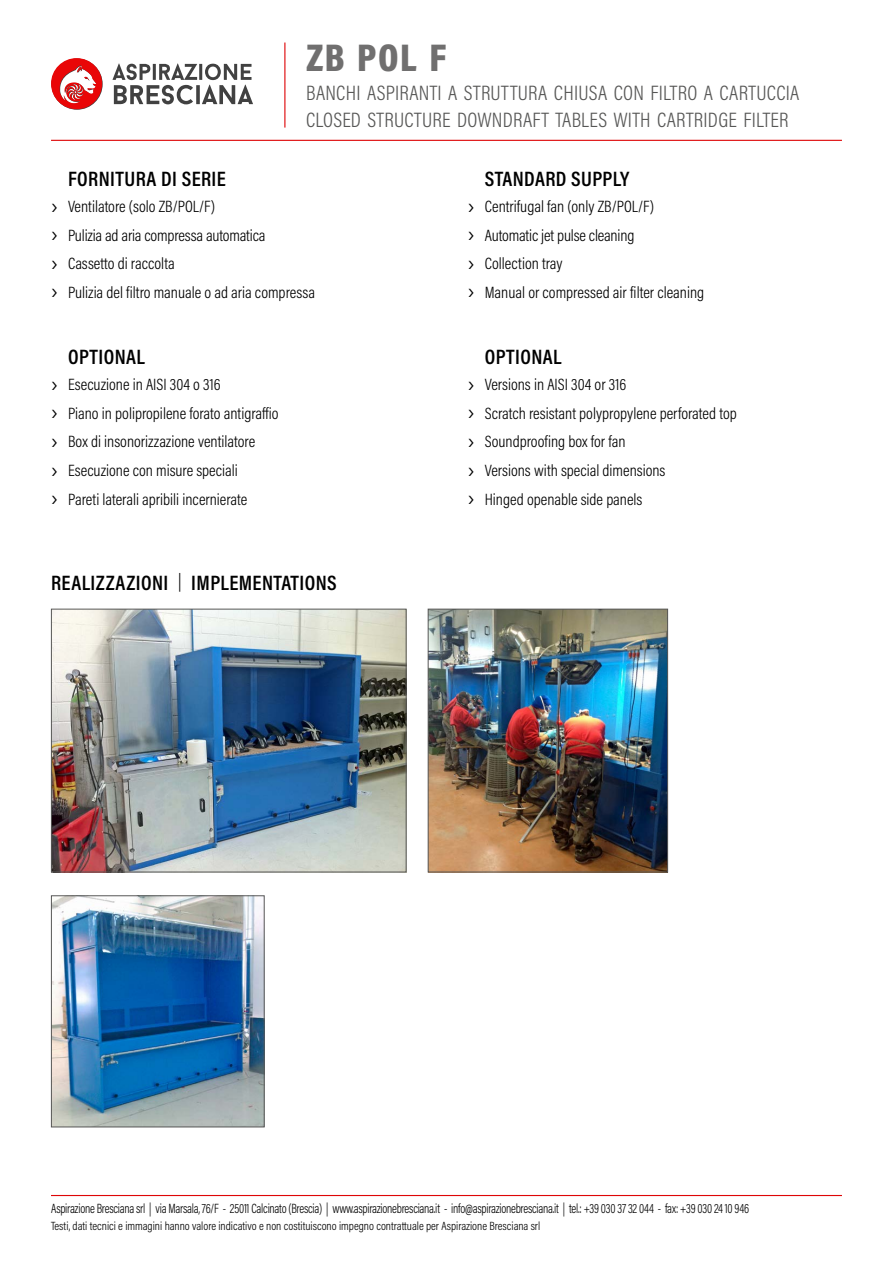
<style>
.page{position:relative;width:893px;height:1263px;background:#fff}
.page>*{position:absolute;margin:0;border:0;box-sizing:border-box;transform-origin:0 0}
.t1{font:900 39px "Acumin Pro Cond";color:#706f6f}
.t2{font:300 21px/27px "Acumin Pro Cond";letter-spacing:.01em;color:#575756}
.t3{font:600 21px "Acumin Pro Cond";letter-spacing:.02em;color:#000}
.t4{font:300 16.5px/28.7px "Acumin Pro Cond";color:#000}
.t5{font:300 13.5px "Acumin Pro Cond";letter-spacing:-.02em;color:#000;scale:.9 1}
.t6{font:300 12px "Acumin Pro Cond";color:#000}
.s1{font-size:24px}
.s2{font-weight:300;font-size:18px}
</style>
<div class="page">
<hr style="left:51px;top:140px;width:791px;height:1px;background:#de0607">
<hr style="left:51px;top:1195px;width:791px;height:1px;background:#de0607">
<hr style="left:284px;top:43px;width:1px;height:85px;background:#de0607">
<img style="left:430px;top:611px;width:236px;height:259px">
<div style="left:428px;top:609px;width:240px;height:263px;border:1px solid #575756"></div>
<img style="left:53px;top:611px;width:351px;height:259px">
<div style="left:51px;top:609px;width:355px;height:263px;border:1px solid #575756"></div>
<img style="left:53px;top:897px;width:210px;height:228px">
<div style="left:51px;top:895px;width:214px;height:232px;border:1px solid #575756"></div>
<svg style="left:112px;top:63px;width:141px;height:41px"></svg>
<svg style="left:51px;top:58px;width:52px;height:52px"></svg>
<h1 class="t1" style="left:306px;top:32px;width:142px">ZB POL F</h1>
<p class="t2" style="left:306px;top:79px;width:495px">BANCHI ASPIRANTI A STRUTTURA CHIUSA CON FILTRO A CARTUCCIA<br>CLOSED STRUCTURE DOWNDRAFT TABLES WITH CARTRIDGE FILTER</p>
<p class="t3" style="left:68px;top:165px;width:159px">FORNITURA DI SERIE</p>
<p class="t4" style="left:51px;top:192px;width:265px"><span class="s1">›</span> Ventilatore (solo ZB/POL/F)<br><span class="s1">›</span> Pulizia ad aria compressa automatica<br><span class="s1">›</span> Cassetto di raccolta<br><span class="s1">›</span> Pulizia del filtro manuale o ad aria compressa</p>
<p class="t3" style="left:68px;top:343px;width:78px">OPTIONAL</p>
<p class="t4" style="left:51px;top:370px;width:229px"><span class="s1">›</span> Esecuzione in AISI 304 o 316<br><span class="s1">›</span> Piano in polipropilene forato antigraffio <span class="s1">›</span> Box di insonorizzazione ventilatore<br><span class="s1">›</span> Esecuzione con misure speciali<br><span class="s1">›</span> Pareti laterali apribili incernierate</p>
<p class="t3" style="left:51px;top:568px;width:287px">REALIZZAZIONI <span class="s2">|</span> IMPLEMENTATIONS</p>
<p class="t3" style="left:485px;top:165px;width:146px">STANDARD SUPPLY</p>
<p class="t4" style="left:468px;top:192px;width:238px"><span class="s1">›</span> Centrifugal fan (only ZB/POL/F)<br><span class="s1">›</span> Automatic jet pulse cleaning<br><span class="s1">›</span> Collection tray<br><span class="s1">›</span> Manual or compressed air filter cleaning</p>
<p class="t3" style="left:485px;top:343px;width:78px">OPTIONAL</p>
<p class="t4" style="left:468px;top:370px;width:271px"><span class="s1">›</span> Versions in AISI 304 or 316<br><span class="s1">›</span> Scratch resistant polypropylene perforated top <span class="s1">›</span> Soundproofing box for fan<br><span class="s1">›</span> Versions with special dimensions<br><span class="s1">›</span> Hinged openable side panels</p>
<p class="t5" style="left:51px;top:1200px;width:777px">Aspirazione Bresciana srl | via Marsala, 76/F - 25011 Calcinato (Brescia) | www.aspirazionebresciana.it - info@aspirazionebresciana.it | tel.: +39 030 37 32 044 - fax: +39 030 24 10 946</p>
<p class="t6" style="left:51px;top:1218px;width:491px">Testi, dati tecnici e immagini hanno valore indicativo e non costituiscono impegno contrattuale per Aspirazione Bresciana srl</p>
</div>
